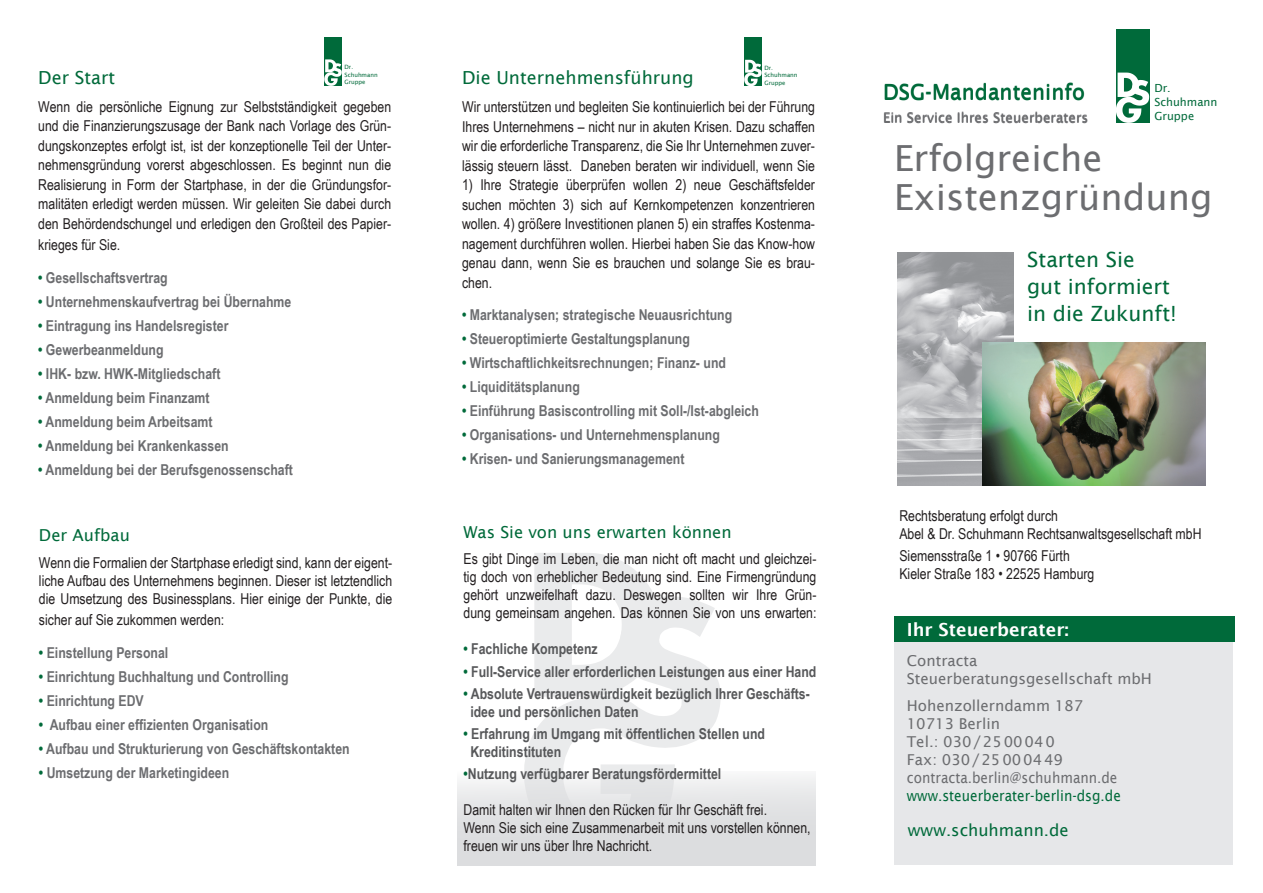
<style>
.page{position:relative;width:1263px;height:893px;background:#fff}
.page>*{position:absolute;margin:0;border:0;box-sizing:border-box;transform-origin:0 0}
.t1{font:36px/39px "Lucida Sans";color:#6c6d70}
.t2{font:21px/27px "Lucida Sans";color:#006a3a}
.t3{font:18px "Lucida Sans";color:#006a3a}
.t4{font:600 18px "Lucida Sans";color:#fff}
.t5{font:16.5px "Lucida Sans";color:#006a3a}
.t6{font:15px/19.5px "Arial Narrow";color:#231f20;text-align:justify}
.t7{font:700 15px "Arial Narrow";color:#6c6d70}
.t8{font:700 15px/18px "Arial Narrow";color:#57585a}
.t9{font:15px/18px "Lucida Sans";color:#6c6d70}
.t10{font:15px "Lucida Sans";color:#006a3a;scale:.9 1}
.t11{font:13.5px "Lucida Sans";color:#6c6d70}
.t12{font:11.1px/14.2px "Lucida Sans";color:#006a3a}
.t13{font:5.85px/7.5px "Lucida Sans";color:#006a3a}
.s1{color:#006a3a}
</style>
<div class="page">
<div style="left:1116px;top:30px;width:33px;height:93px;background:#006a3a"></div>
<svg style="left:1116px;top:73px;width:33px;height:50px"></svg>
<div style="left:744px;top:37px;width:18px;height:49px;background:#006a3a"></div>
<svg style="left:744px;top:60px;width:18px;height:26px"></svg>
<div style="left:324px;top:37px;width:18px;height:49px;background:#006a3a"></div>
<svg style="left:324px;top:59px;width:18px;height:27px"></svg>
<svg style="left:534px;top:553px;width:120px;height:43px"></svg>
<svg style="left:524px;top:596px;width:197px;height:175px;fill:#eaebec"></svg>
<div style="left:457px;top:771px;width:359px;height:94px;background:#dcdddf"></div>
<img style="left:897px;top:252px;width:116px;height:234px">
<img style="left:982px;top:342px;width:224px;height:144px">
<div style="left:894px;top:630px;width:339px;height:235px;background:#e6e7e9"></div>
<div style="left:894px;top:617px;width:340px;height:25px;background:#006a3a"></div>
<p class="t13" style="left:344px;top:64px;width:35px">Dr.<br>Schuhmann</p>
<p class="t3" style="left:38px;top:67px;width:79px">Der Start</p>
<p class="t13" style="left:344px;top:79px;width:22px">Gruppe</p>
<p class="t6" style="left:38px;top:96px;width:354px">Wenn die persönliche Eignung zur Selbstständigkeit gegeben und die Finanzierungszusage der Bank nach Vorlage des Grün&shy;dungskonzeptes erfolgt ist, ist der konzeptionelle Teil der Unter&shy;nehmensgründung vorerst abgeschlossen. Es beginnt nun die Realisierung in Form der Startphase, in der die Gründungsfor&shy;malitäten erledigt werden müssen. Wir geleiten Sie dabei durch den Behördendschungel und erledigen den Großteil des Papier-</p>
<p class="t6" style="left:38px;top:235px;width:84px">krieges für Sie.</p>
<p class="t7" style="left:38px;top:266px;width:131px"><span class="s1">•</span> Gesellschaftsvertrag</p>
<p class="t7" style="left:38px;top:290px;width:255px"><span class="s1">•</span> Unternehmenskaufvertrag bei Übernahme</p>
<p class="t7" style="left:38px;top:314px;width:192px"><span class="s1">•</span> Eintragung ins Handelsregister</p>
<p class="t7" style="left:38px;top:338px;width:127px"><span class="s1">•</span> Gewerbeanmeldung</p>
<p class="t7" style="left:38px;top:362px;width:184px"><span class="s1">•</span> IHK- bzw. HWK-Mitgliedschaft</p>
<p class="t7" style="left:38px;top:386px;width:173px"><span class="s1">•</span> Anmeldung beim Finanzamt</p>
<p class="t7" style="left:38px;top:410px;width:176px"><span class="s1">•</span> Anmeldung beim Arbeitsamt</p>
<p class="t7" style="left:38px;top:434px;width:192px"><span class="s1">•</span> Anmeldung bei Krankenkassen</p>
<p class="t7" style="left:38px;top:458px;width:256px"><span class="s1">•</span> Anmeldung bei der Berufsgenossenschaft</p>
<p class="t5" style="left:39px;top:526px;width:92px">Der Aufbau</p>
<p class="t6" style="left:39px;top:553px;width:355px;line-height:18px">Wenn die Formalien der Startphase erledigt sind, kann der eigent&shy;liche Aufbau des Unternehmens beginnen. Dieser ist letztendlich die Umsetzung des Businessplans. Hier einige der Punkte, die</p>
<p class="t6" style="left:39px;top:610px;width:187px">sicher auf Sie zukommen werden:</p>
<p class="t7" style="left:39px;top:641px;width:131px"><span class="s1">•</span> Einstellung Personal</p>
<p class="t7" style="left:39px;top:665px;width:251px"><span class="s1">•</span> Einrichtung Buchhaltung und Controlling</p>
<p class="t7" style="left:39px;top:689px;width:106px"><span class="s1">•</span> Einrichtung EDV</p>
<p class="t7" style="left:39px;top:713px;width:231px"><span class="s1">•</span> Aufbau einer effizienten Organisation</p>
<p class="t7" style="left:39px;top:737px;width:312px"><span class="s1">•</span> Aufbau und Strukturierung von Geschäftskontakten</p>
<p class="t7" style="left:39px;top:761px;width:192px"><span class="s1">•</span> Umsetzung der Marketingideen</p>
<p class="t13" style="left:764px;top:64px;width:35px">Dr.<br>Schuhmann<br>Gruppe</p>
<p class="t3" style="left:462px;top:67px;width:233px">Die Unternehmensführung</p>
<p class="t6" style="left:462px;top:96px;width:354px">Wir unterstützen und begleiten Sie kontinuierlich bei der Führung Ihres Unternehmens – nicht nur in akuten Krisen. Dazu schaffen wir die erforderliche Transparenz, die Sie Ihr Unternehmen zuver&shy;lässig steuern lässt. Daneben beraten wir individuell, wenn Sie</p>
<p class="t6" style="left:462px;top:174px;width:354px">1) Ihre Strategie überprüfen wollen 2) neue Geschäftsfelder suchen möchten 3) sich auf Kernkompetenzen konzentrieren wollen. 4) größere Investitionen planen 5) ein straffes Kostenma&shy;nagement durchführen wollen. Hierbei haben Sie das Know-how genau dann, wenn Sie es brauchen und solange Sie es brau&shy;chen.</p>
<p class="t7" style="left:462px;top:303px;width:272px"><span class="s1">•</span> Marktanalysen; strategische Neuausrichtung</p>
<p class="t7" style="left:462px;top:327px;width:229px"><span class="s1">•</span> Steueroptimierte Gestaltungsplanung</p>
<p class="t7" style="left:462px;top:351px;width:265px"><span class="s1">•</span> Wirtschaftlichkeitsrechnungen; Finanz- und</p>
<p class="t7" style="left:462px;top:375px;width:119px"><span class="s1">•</span> Liquiditätsplanung</p>
<p class="t7" style="left:462px;top:399px;width:298px"><span class="s1">•</span> Einführung Basiscontrolling mit Soll-/Ist-abgleich</p>
<p class="t7" style="left:462px;top:423px;width:259px"><span class="s1">•</span> Organisations- und Unternehmensplanung</p>
<p class="t7" style="left:462px;top:447px;width:224px"><span class="s1">•</span> Krisen- und Sanierungsmanagement</p>
<p class="t5" style="left:463px;top:522px;width:270px">Was Sie von uns erwarten können</p>
<p class="t6" style="left:463px;top:549px;width:354px;line-height:18px">Es gibt Dinge im Leben, die man nicht oft macht und gleichzei&shy;tig doch von erheblicher Bedeutung sind. Eine Firmengründung gehört unzweifelhaft dazu. Deswegen sollten wir Ihre Grün&shy;dung gemeinsam angehen. Das können Sie von uns erwarten:</p>
<p class="t8" style="left:463px;top:639px;width:136px"><span class="s1">•</span> Fachliche Kompetenz</p>
<p class="t8" style="left:463px;top:661px;width:354px"><span class="s1">•</span> Full-Service aller erforderlichen Leistungen aus einer Hand</p>
<p class="t8" style="left:470px;top:684px;width:341px;text-indent:-7px"><span class="s1">•</span> Absolute Vertrauenswürdigkeit bezüglich Ihrer Geschäfts&shy;idee und persönlichen Daten</p>
<p class="t8" style="left:470px;top:724px;width:296px;text-indent:-7px"><span class="s1">•</span> Erfahrung im Umgang mit öffentlichen Stellen und<br>Kreditinstituten</p>
<p class="t8" style="left:463px;top:764px;width:259px"><span class="s1">•</span>Nutzung verfügbarer Beratungsfördermittel</p>
<p class="t6" style="left:463px;top:800px;width:349px;line-height:18px;text-align:left">Damit halten wir Ihnen den Rücken für Ihr Geschäft frei.<br>Wenn Sie sich eine Zusammenarbeit mit uns vorstellen können, freuen wir uns über Ihre Nachricht.</p>
<h2 class="t2" style="left:883px;top:78px;width:203px">DSG-Mandanteninfo</h2>
<p class="t11" style="left:883px;top:109px;width:207px">Ein Service Ihres Steuerberaters</p>
<p class="t12" style="left:1154px;top:81px;width:64px">Dr.<br>Schuhmann<br>Gruppe</p>
<h1 class="t1" style="left:894px;top:139px;width:320px">Erfolgreiche<br>Existenzgründung</h1>
<h2 class="t2" style="left:1027px;top:246px;width:151px">Starten Sie<br>gut informiert in die Zukunft!</h2>
<p class="t6" style="left:899px;top:506px;width:304px;line-height:18px">Rechtsberatung erfolgt durch<br>Abel &amp; Dr. Schuhmann Rechtsanwaltsgesellschaft mbH</p>
<p class="t6" style="left:899px;top:547px;width:197px;line-height:18px">Siemensstraße 1 • 90766 Fürth<br>Kieler Straße 183 • 22525 Hamburg</p>
<p class="t4" style="left:907px;top:619px;width:164px">Ihr Steuerberater:</p>
<p class="t9" style="left:907px;top:652px;width:246px">Contracta<br>Steuerberatungsgesellschaft mbH</p>
<p class="t9" style="left:907px;top:696px;width:212px">Hohenzollerndamm 187<br>10713 Berlin<br>Tel.: 030/2500040<br>Fax: 030/25000449 contracta.berlin@schuhmann.de</p>
<p class="t10" style="left:907px;top:787px;width:239px">www.steuerberater-berlin-dsg.de</p>
<p class="t5" style="left:908px;top:820px;width:162px">www.schuhmann.de</p>
<p class="t5" style="left:908px;top:823px;width:263px">www.steuerberater-berlin-dsg.de</p>
</div>
